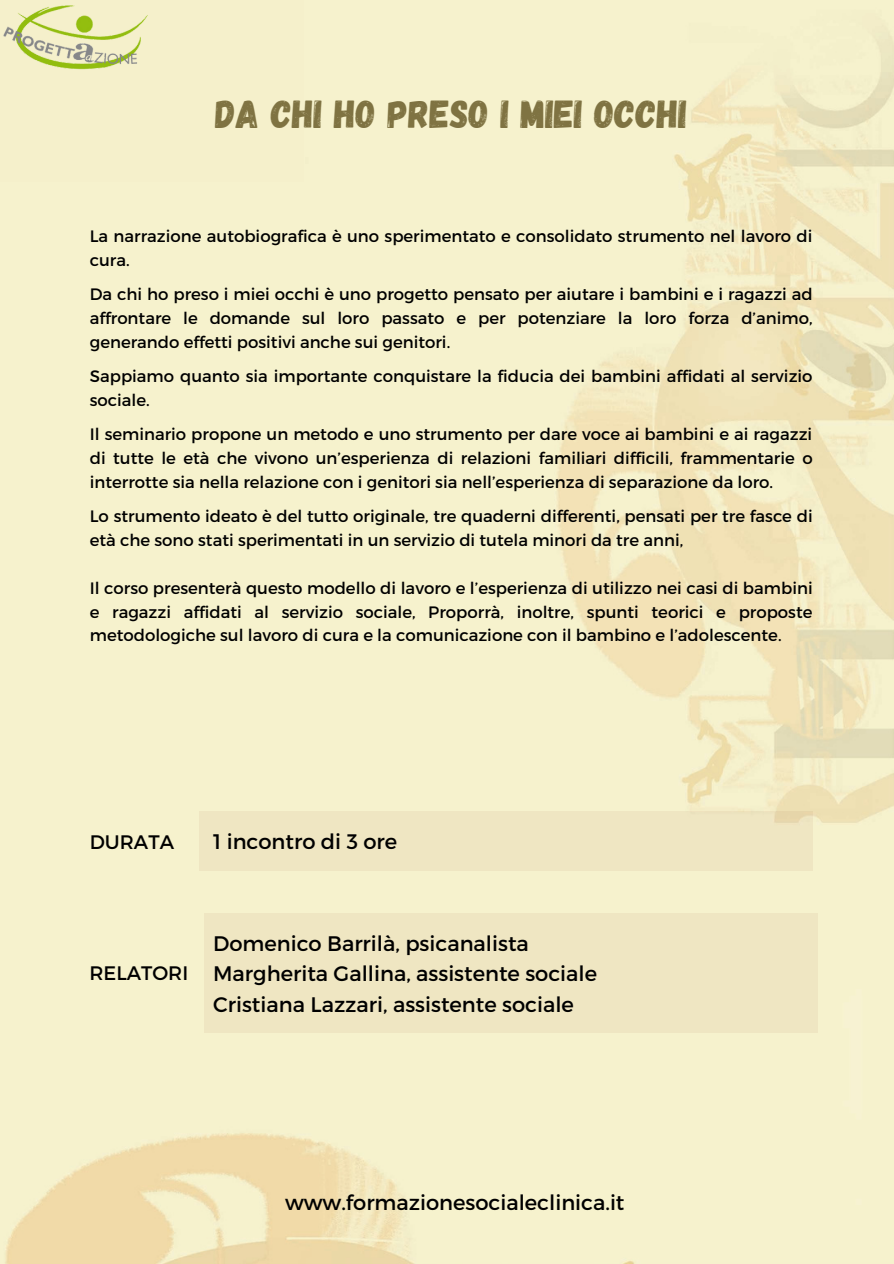
<style>
.page{position:relative;width:894px;height:1264px;background:#fff}
.page>*{position:absolute;margin:0;border:0;box-sizing:border-box;transform-origin:0 0}
.t1{font:39px "Gagalin";color:#7f7342}
.t2{font:21px "Montserrat";color:#000}
.t3{font:19.5px "Montserrat";color:#000}
.t4{font:16.5px/23.7px "Montserrat";color:#000}
</style>
<div class="page">
<img style="left:0;top:0;width:893px;height:1263px">
<div style="left:0;top:0;width:304px;height:181px;background:#f5f0cb"></div>
<div style="left:200px;top:810px;width:612px;height:60px;background:#efe6c2"></div>
<div style="left:204px;top:913px;width:612px;height:120px;background:#efe6c2"></div>
<img style="left:3px;top:5px;width:145px;height:65px">
<p class="t1" style="left:215px;top:89px;width:473px">DA CHI HO PRESO I MIEI OCCHI</p>
<p class="t4" style="left:90px;top:223px;width:724px">La narrazione autobiografica è uno sperimentato e consolidato strumento nel lavoro di cura.</p>
<p class="t4" style="left:90px;top:282px;width:724px;text-align:justify">Da chi ho preso i miei occhi è uno progetto pensato per aiutare i bambini e i ragazzi ad affrontare le domande sul loro passato e per potenziare la loro forza d’animo, generando effetti positivi anche sui genitori.</p>
<p class="t4" style="left:90px;top:364px;width:724px">Sappiamo quanto sia importante conquistare la fiducia dei bambini affidati al servizio sociale.</p>
<p class="t4" style="left:90px;top:422px;width:724px;text-align:justify">Il seminario propone un metodo e uno strumento per dare voce ai bambini e ai ragazzi di tutte le età che vivono un’esperienza di relazioni familiari difficili, frammentarie o interrotte sia nella relazione con i genitori sia nell’esperienza di separazione da loro.</p>
<p class="t4" style="left:90px;top:504px;width:724px">Lo strumento ideato è del tutto originale, tre quaderni differenti, pensati per tre fasce di età che sono stati sperimentati in un servizio di tutela minori da tre anni,</p>
<p class="t4" style="left:90px;top:575px;width:724px;text-align:justify">Il corso presenterà questo modello di lavoro e l’esperienza di utilizzo nei casi di bambini e ragazzi affidati al servizio sociale, Proporrà, inoltre, spunti teorici e proposte metodologiche sul lavoro di cura e la comunicazione con il bambino e l’adolescente.</p>
<p class="t3" style="left:90px;top:829px;width:86px">DURATA</p>
<p class="t2" style="left:213px;top:828px;width:185px">1 incontro di 3 ore</p>
<p class="t3" style="left:89px;top:960px;width:100px">RELATORI</p>
<p class="t2" style="left:213px;top:929px;width:317px">Domenico Barrilà, psicanalista</p>
<p class="t2" style="left:213px;top:960px;width:385px">Margherita Gallina, assistente sociale</p>
<p class="t2" style="left:213px;top:990px;width:362px">Cristiana Lazzari, assistente sociale</p>
<p class="t2" style="left:285px;top:1189px;width:341px">www.formazionesocialeclinica.it</p>
</div>
